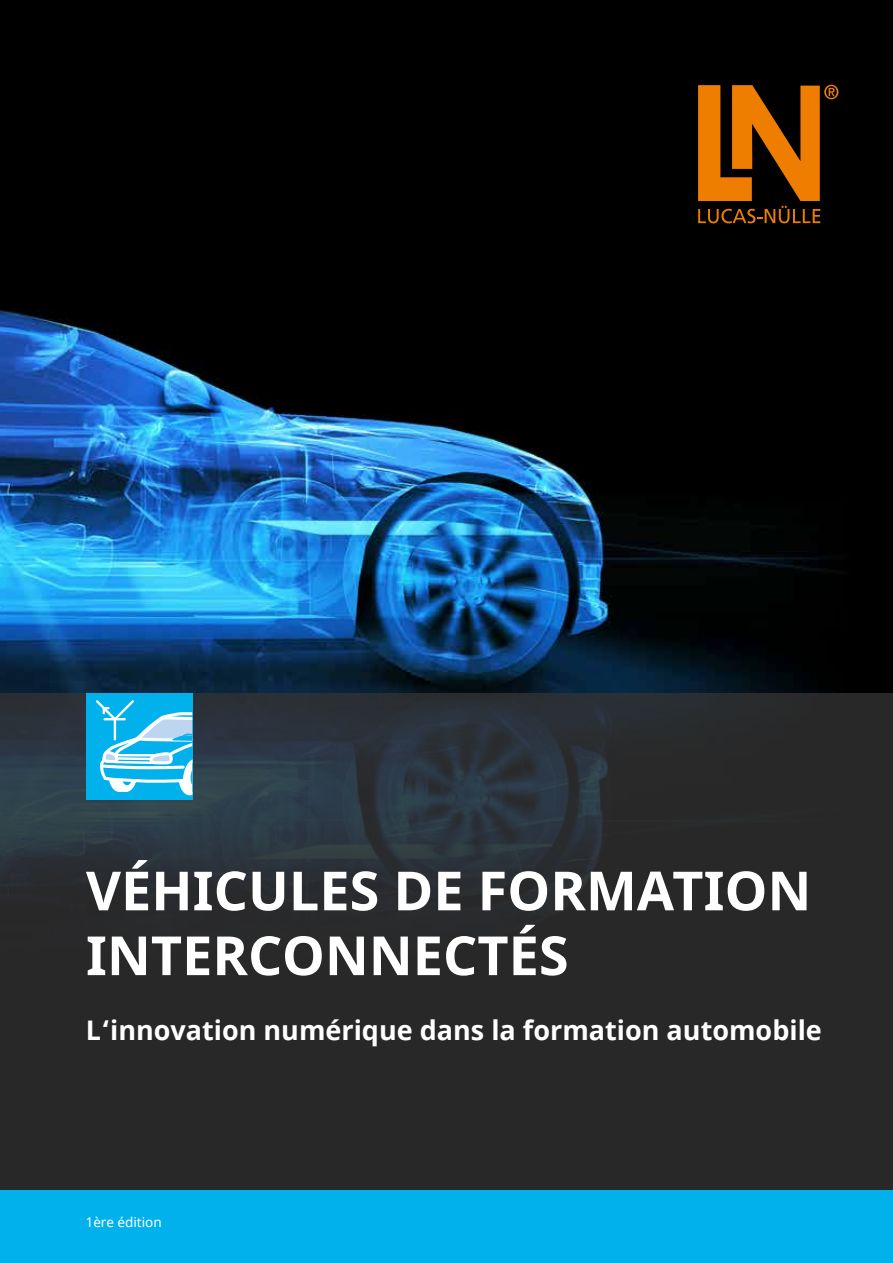
<style>
.page{position:relative;width:893px;height:1263px;background:#fff}
.page>*{position:absolute;margin:0;border:0;box-sizing:border-box;transform-origin:0 0}
.t1{font:700 54px/64.8px "Noto Sans";color:#fff}
.t2{font:700 27px "Noto Sans";color:#fff}
.t3{font:13.5px "Noto Sans";color:#fff}
</style>
<div class="page">
<img style="left:0;top:0;width:893px;height:693px">
<svg style="left:0;top:693px;width:893px;height:498px;fill:#282828"></svg>
<div style="left:0;top:1191px;width:893px;height:72px;background:#00b1eb"></div>
<div style="left:86px;top:693px;width:106px;height:106px;background:#00b1eb"></div>
<svg style="left:96px;top:700px;width:96px;height:95px"></svg>
<svg style="left:698px;top:85px;width:140px;height:138px"></svg>
<h1 class="t1" style="left:86px;top:860px;width:727px">VÉHICULES DE FORMATION<br>INTERCONNECTÉS</h1>
<p class="t2" style="left:86px;top:1011px;width:737px">L‘innovation numérique dans la formation automobile</p>
<p class="t3" style="left:86px;top:1213px;width:77px">1ère édition</p>
</div>
